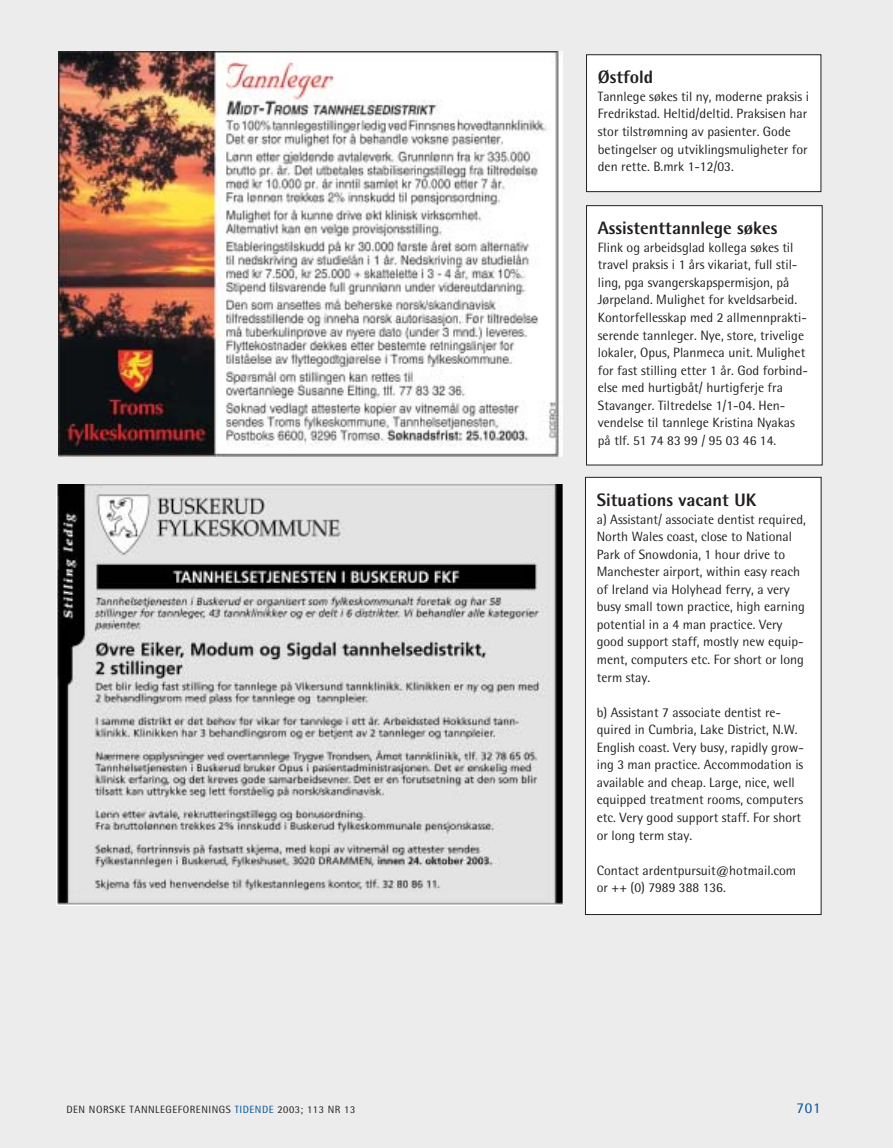
<style>
.page{position:relative;width:893px;height:1148px;background:#fff}
.page>*{position:absolute;margin:0;border:0;box-sizing:border-box;transform-origin:0 0}
.t1{font:800 18px "Rotis Semi Sans";color:#231f1f}
.t2{font:15px "Rotis Semi Sans";color:#00529b}
.t3{font:13.5px/17.5px "Rotis Semi Sans";color:#231f1f}
.t4{font:10.5px "Rotis Semi Sans";letter-spacing:.05em;color:#231f1f}
.s1{color:#00529b}
</style>
<div class="page">
<div style="left:0;top:0;width:892px;height:1147px;background:#ececed"></div>
<div style="left:585px;top:477px;width:236px;height:437px;background:#fff"></div>
<div style="left:585px;top:477px;width:236px;height:437px;border:1px solid #231f1f"></div>
<div style="left:586px;top:55px;width:234px;height:137px;background:#fff"></div>
<div style="left:586px;top:54px;width:235px;height:138px;border:1px solid #231f1f"></div>
<div style="left:586px;top:206px;width:236px;height:259px;background:#fff"></div>
<div style="left:586px;top:205px;width:236px;height:260px;border:1px solid #231f1f"></div>
<img style="left:58px;top:52px;width:504px;height:404px">
<img style="left:57px;top:484px;width:505px;height:421px">
<h1 class="t1" style="left:598px;top:71px;width:57px">Østfold</h1>
<p class="t3" style="left:598px;top:89px;width:213px">Tannlege søkes til ny, moderne praksis i Fredrikstad. Heltid/deltid. Praksisen har stor tilstrømning av pasienter. Gode betingelser og utviklingsmuligheter for den rette. B.mrk 1-12/03.</p>
<h1 class="t1" style="left:598px;top:222px;width:181px">Assistenttannlege søkes</h1>
<p class="t3" style="left:598px;top:240px;width:212px">Flink og arbeidsglad kollega søkes til travel praksis i 1 års vikariat, full stil&shy;ling, pga svangerskapspermisjon, på Jørpeland. Mulighet for kveldsarbeid.<br>Kontorfellesskap med 2 allmennprakti&shy;serende tannleger. Nye, store, trivelige lokaler, Opus, Planmeca unit. Mulighet for fast stilling etter 1 år. God forbind&shy;else med hurtigbåt/ hurtigferje fra Stavanger. Tiltredelse 1/1-04. Hen&shy;vendelse til tannlege Kristina Nyakas på tlf. 51 74 83 99 / 95 03 46 14.</p>
<h1 class="t1" style="left:596px;top:493px;width:161px">Situations vacant UK</h1>
<p class="t3" style="left:596px;top:511px;width:211px">a) Assistant/ associate dentist required, North Wales coast, close to National Park of Snowdonia, 1 hour drive to Manchester airport, within easy reach of Ireland via Holyhead ferry, a very busy small town practice, high earning potential in a 4 man practice. Very good support staff, mostly new equip&shy;ment, computers etc. For short or long term stay.</p>
<p class="t3" style="left:596px;top:704px;width:209px">b) Assistant 7 associate dentist re&shy;quired in Cumbria, Lake District, N.W.<br>English coast. Very busy, rapidly grow&shy;ing 3 man practice. Accommodation is available and cheap. Large, nice, well equipped treatment rooms, computers etc. Very good support staff. For short or long term stay.</p>
<p class="t3" style="left:596px;top:862px;width:201px">Contact ardentpursuit@hotmail.com or ++ (0) 7989 388 136.</p>
<p class="t4" style="left:66px;top:1105px;width:290px">DEN NORSKE TANNLEGEFORENINGS <span class="s1">TIDENDE</span> 2003; 113 NR 13</p>
<p class="t2" style="left:796px;top:1102px;width:26px">701</p>
</div>
